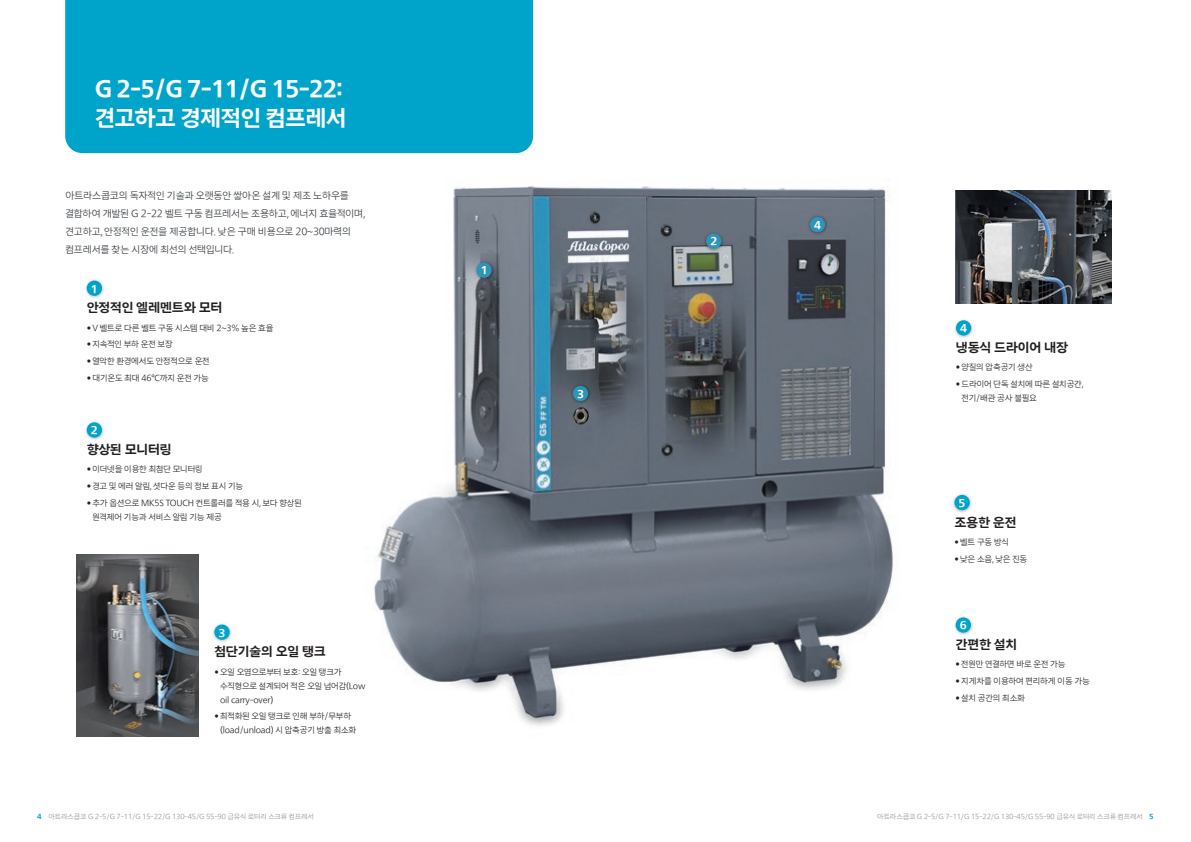
<style>
.page{position:relative;width:1191px;height:842px;background:#fff}
.page>*{position:absolute;margin:0;border:0;box-sizing:border-box;transform-origin:0 0}
.Headline_level_01{font:700 23px/29px "Seol Sans";letter-spacing:-.04em;color:#fff}
.Subhead_level_02{font:700 13px "Seol Sans";letter-spacing:-.03em;color:#231f20}
.t1{font:700 10.9px "Seol Sans";color:#fff}
.body0__Li{font:300 10px/18px "Seol Sans";letter-spacing:-.025em;color:#353b40}
.t2{font:300 8.5px/14px "Seol Sans";letter-spacing:-.025em;color:#231f20}
.t3{font:300 7px "Seol Sans";letter-spacing:-.025em;color:#939598}
.s1{font-weight:700;color:#00a4ca}
</style>
<div class="page">
<img style="left:285px;top:153px;width:609px;height:573px">
<img style="left:77px;top:554px;width:121px;height:183px">
<svg style="left:473px;top:260px;width:22px;height:21px"></svg>
<div style="left:476px;top:262px;width:16px;height:16px;background:#2d94bb;border-radius:50%"></div>
<svg style="left:570px;top:383px;width:21px;height:22px"></svg>
<div style="left:573px;top:386px;width:15px;height:15px;background:#2d94bb;border-radius:50%"></div>
<img style="left:955px;top:191px;width:156px;height:113px">
<svg style="left:703px;top:231px;width:22px;height:21px"></svg>
<div style="left:706px;top:233px;width:15px;height:16px;background:#2d94bb;border-radius:50%"></div>
<svg style="left:807px;top:214px;width:21px;height:22px"></svg>
<div style="left:810px;top:217px;width:15px;height:15px;background:#2d94bb;border-radius:50%"></div>
<div style="left:65px;top:0;width:468px;height:153px;background:#00a4ca"></div>
<div style="left:84px;top:278px;width:21px;height:21px;background:#231f20;opacity:.33"></div>
<div style="left:87px;top:281px;width:15px;height:15px;background:#00a4ca;border-radius:50%"></div>
<div style="left:953px;top:318px;width:21px;height:21px;background:#231f20;opacity:.33"></div>
<div style="left:956px;top:320px;width:15px;height:16px;background:#00a4ca;border-radius:50%"></div>
<div style="left:953px;top:615px;width:21px;height:21px;background:#231f20;opacity:.33"></div>
<div style="left:955px;top:617px;width:16px;height:16px;background:#00a4ca;border-radius:50%"></div>
<div style="left:951px;top:492px;width:22px;height:22px;background:#231f20;opacity:.33"></div>
<div style="left:954px;top:495px;width:15px;height:15px;background:#00a4ca;border-radius:50%"></div>
<div style="left:84px;top:420px;width:21px;height:21px;background:#231f20;opacity:.33"></div>
<div style="left:87px;top:422px;width:15px;height:16px;background:#00a4ca;border-radius:50%"></div>
<div style="left:212px;top:622px;width:21px;height:21px;background:#231f20;opacity:.33"></div>
<div style="left:214px;top:624px;width:16px;height:16px;background:#00a4ca;border-radius:50%"></div>
<p class="Headline_level_01" style="left:95px;top:74px;width:254px">G 2-5/G 7-11/G 15-22: 견고하고 경제적인 컴프레서</p>
<p class="body0__Li" style="left:65px;top:186px;width:301px">아트라스콥코의 독자적인 기술과 오랫동안 쌓아온 설계 및 제조 노하우를 결합하여 개발된 G 2-22 벨트 구동 컴프레서는 조용하고, 에너지 효율적이며, 견고하고, 안정적인 운전을 제공합니다. 낮은 구매 비용으로 20~30마력의 컴프레서를 찾는 시장에 최선의 선택입니다.</p>
<p class="t1" style="left:91px;top:282px;width:9px">1</p>
<p class="Subhead_level_02" style="left:87px;top:299px;width:137px">안정적인 엘레멘트와 모터</p>
<p class="t2" style="left:87px;top:320px;width:188px">• V 벨트로 다른 벨트 구동 시스템 대비 2~3% 높은 효율</p>
<p class="t2" style="left:87px;top:337px;width:88px">• 지속적인 부하 운전 보장</p>
<p class="t2" style="left:87px;top:354px;width:124px">• 열악한 환경에서도 안정적으로 운전</p>
<p class="t2" style="left:87px;top:371px;width:124px">• 대기온도 최대 46°C까지 운전 가능</p>
<p class="t1" style="left:91px;top:423px;width:9px">2</p>
<p class="Subhead_level_02" style="left:87px;top:441px;width:87px">향상된 모니터링</p>
<p class="t2" style="left:87px;top:462px;width:117px">• 이더넷을 이용한 최첨단 모니터링</p>
<p class="t2" style="left:87px;top:479px;width:158px">• 경고 및 에러 알림, 셧다운 등의 정보 표시 기능</p>
<p class="t2" style="left:92px;top:496px;width:211px;text-indent:-6px">• 추가 옵션으로 MK5S TOUCH 컨트롤러를 적용 시, 보다 향상된 원격제어 기능과 서비스 알림 기능 제공</p>
<p class="t1" style="left:218px;top:626px;width:9px">3</p>
<p class="Subhead_level_02" style="left:214px;top:643px;width:113px">첨단기술의 오일 탱크</p>
<p class="t2" style="left:220px;top:664px;width:147px;text-indent:-6px">• 오일 오염으로부터 보호: 오일 탱크가 수직형으로 설계되어 적은 오일 넘어감(Low oil carry-over)</p>
<p class="t2" style="left:220px;top:709px;width:138px;text-indent:-6px">• 최적화된 오일 탱크로 인해 부하/무부하 (load/unload) 시 압축공기 방출 최소화</p>
<p class="t1" style="left:481px;top:263px;width:9px">1</p>
<p class="t1" style="left:577px;top:387px;width:9px">3</p>
<p class="t1" style="left:710px;top:234px;width:9px">2</p>
<p class="t1" style="left:814px;top:218px;width:9px">4</p>
<p class="t1" style="left:960px;top:321px;width:9px">4</p>
<p class="Subhead_level_02" style="left:956px;top:339px;width:114px">냉동식 드라이어 내장</p>
<p class="t2" style="left:956px;top:360px;width:78px">• 양질의 압축공기 생산</p>
<p class="t2" style="left:961px;top:377px;width:123px;text-indent:-6px">• 드라이어 단독 설치에 따른 설치공간, 전기/배관 공사 불필요</p>
<p class="t1" style="left:958px;top:496px;width:9px">5</p>
<p class="Subhead_level_02" style="left:954px;top:514px;width:64px">조용한 운전</p>
<p class="t2" style="left:954px;top:535px;width:56px">• 벨트 구동 방식</p>
<p class="t2" style="left:954px;top:552px;width:74px">• 낮은 소음, 낮은 진동</p>
<p class="t1" style="left:959px;top:618px;width:9px">6</p>
<p class="Subhead_level_02" style="left:955px;top:636px;width:63px">간편한 설치</p>
<p class="t2" style="left:955px;top:657px;width:112px">• 전원만 연결하면 바로 운전 가능</p>
<p class="t2" style="left:955px;top:674px;width:136px">• 지게차를 이용하여 편리하게 이동 가능</p>
<p class="t2" style="left:955px;top:691px;width:71px">• 설치 공간의 최소화</p>
<p class="t3" style="left:37px;top:812px;width:278px"><span class="s1">4</span> 아트라스콥코 G 2-5/G 7-11/G 15-22/G 130-45/G 55-90 급유식 로터리 스크류 컴프레서</p>
<p class="t3" style="left:877px;top:812px;width:278px">아트라스콥코 G 2-5/G 7-11/G 15-22/G 130-45/G 55-90 급유식 로터리 스크류 컴프레서 <span class="s1">5</span></p>
</div>
